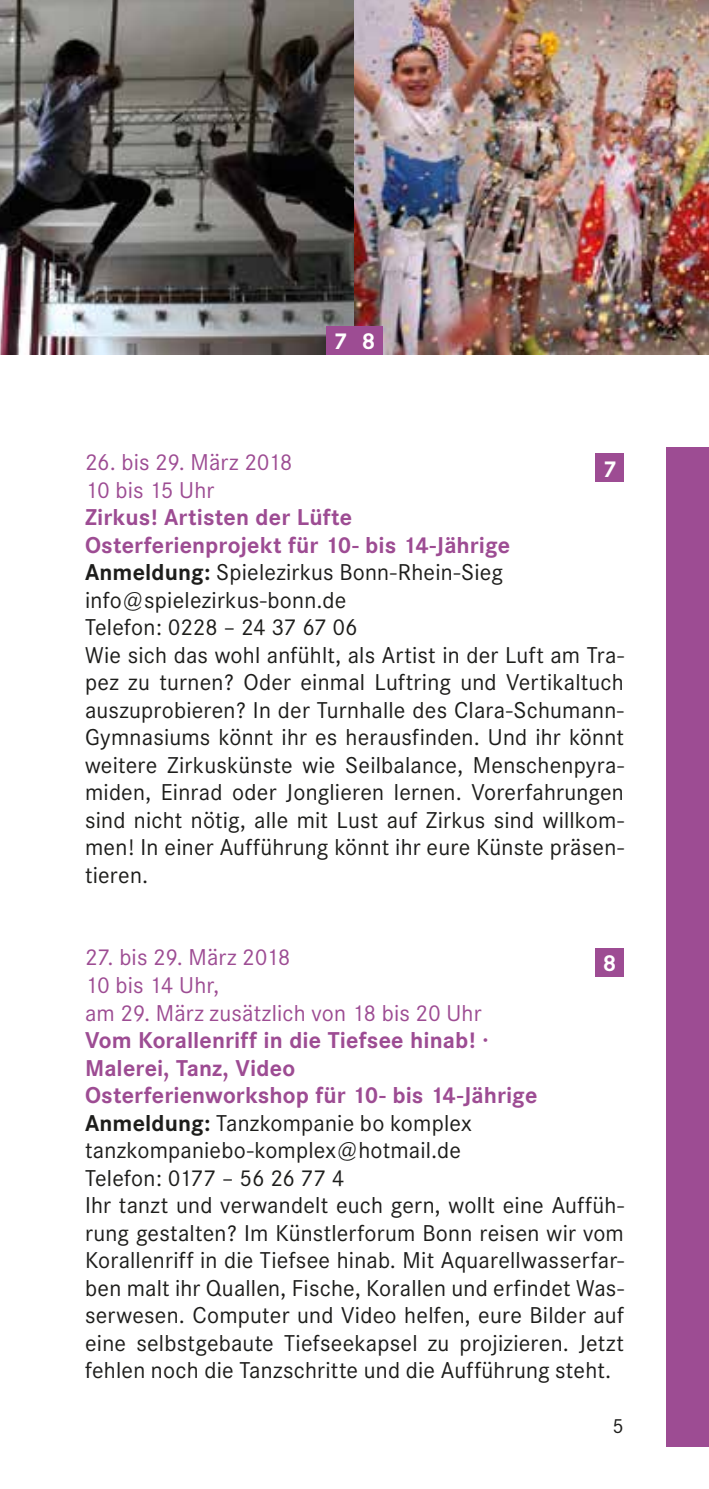
<style>
.page{position:relative;width:709px;height:1489px;background:#fff}
.page>*{position:absolute;margin:0;border:0;box-sizing:border-box;transform-origin:0 0}
.t1{font:22.5px/27.5px "Corporate SBQ";letter-spacing:.01em;color:#1d1d1b}
.t2{font:22.5px/27.5px "Corporate SBQ";letter-spacing:.005em;color:#9d4c93}
.t3{font:700 22.5px "Corporate SBQ";color:#fff}
.t4{font:20px "Corporate SBQ";color:#1d1d1b}
.s1{font-weight:700;color:#9d4c93}
.s2{font-weight:700}
</style>
<div class="page">
<div style="left:666px;top:446px;width:43px;height:1000px;background:#9d4c93"></div>
<img style="left:0;top:0;width:709px;height:354px">
<div style="left:326px;top:326px;width:28px;height:28px;background:#9d4c93"></div>
<div style="left:595px;top:454px;width:29px;height:28px;background:#9d4c93"></div>
<div style="left:354px;top:326px;width:29px;height:28px;background:#9d4c93"></div>
<div style="left:595px;top:947px;width:29px;height:29px;background:#9d4c93"></div>
<p class="t3" style="left:333px;top:327px;width:15px">7</p>
<p class="t3" style="left:362px;top:327px;width:15px">8</p>
<p class="t2" style="left:85px;top:449px;width:209px">26. bis 29. März 2018<br>10 bis 15 Uhr</p>
<p class="t1" style="left:85px;top:504px;width:540px"><span class="s1">Zirkus! Artisten der Lüfte<br>Osterferienprojekt für 10- bis 14-Jährige </span><span class="s2">Anmeldung:</span> Spielezirkus Bonn-Rhein-Sieg info@spielezirkus-bonn.de<br>Telefon: 0228 – 24 37 67 06<br>Wie sich das wohl anfühlt, als Artist in der Luft am Tra&shy;pez zu turnen? Oder einmal Luftring und Vertikaltuch auszuprobieren? In der Turnhalle des Clara-Schumann-Gymnasiums könnt ihr es herausfinden. Und ihr könnt weitere Zirkuskünste wie Seilbalance, Menschenpyra&shy;miden, Einrad oder Jonglieren lernen. Vorerfahrungen sind nicht nötig, alle mit Lust auf Zirkus sind willkom&shy;men! In einer Aufführung könnt ihr eure Künste präsen&shy;tieren.</p>
<p class="t3" style="left:603px;top:455px;width:15px">7</p>
<p class="t2" style="left:85px;top:944px;width:398px">27. bis 29. März 2018<br>10 bis 14 Uhr,<br>am 29. März zusätzlich von 18 bis 20 Uhr</p>
<p class="t1" style="left:85px;top:1026px;width:540px"><span class="s1">Vom Korallenriff in die Tiefsee hinab! ·<br>Malerei, Tanz, Video<br>Osterferienworkshop für 10- bis 14-Jährige </span><span class="s2">Anmeldung:</span> Tanzkompanie bo komplex tanzkompaniebo-komplex@hotmail.de<br>Telefon: 0177 – 56 26 77 4<br>Ihr tanzt und verwandelt euch gern, wollt eine Auffüh&shy;rung gestalten? Im Künstlerforum Bonn reisen wir vom Korallenriff in die Tiefsee hinab. Mit Aquarellwasserfar&shy;ben malt ihr Quallen, Fische, Korallen und erfindet Was&shy;serwesen. Computer und Video helfen, eure Bilder auf eine selbstgebaute Tiefseekapsel zu projizieren. Jetzt fehlen noch die Tanzschritte und die Aufführung steht.</p>
<p class="t3" style="left:603px;top:949px;width:15px">8</p>
<p class="t4" style="left:612px;top:1413px;width:13px">5</p>
</div>
